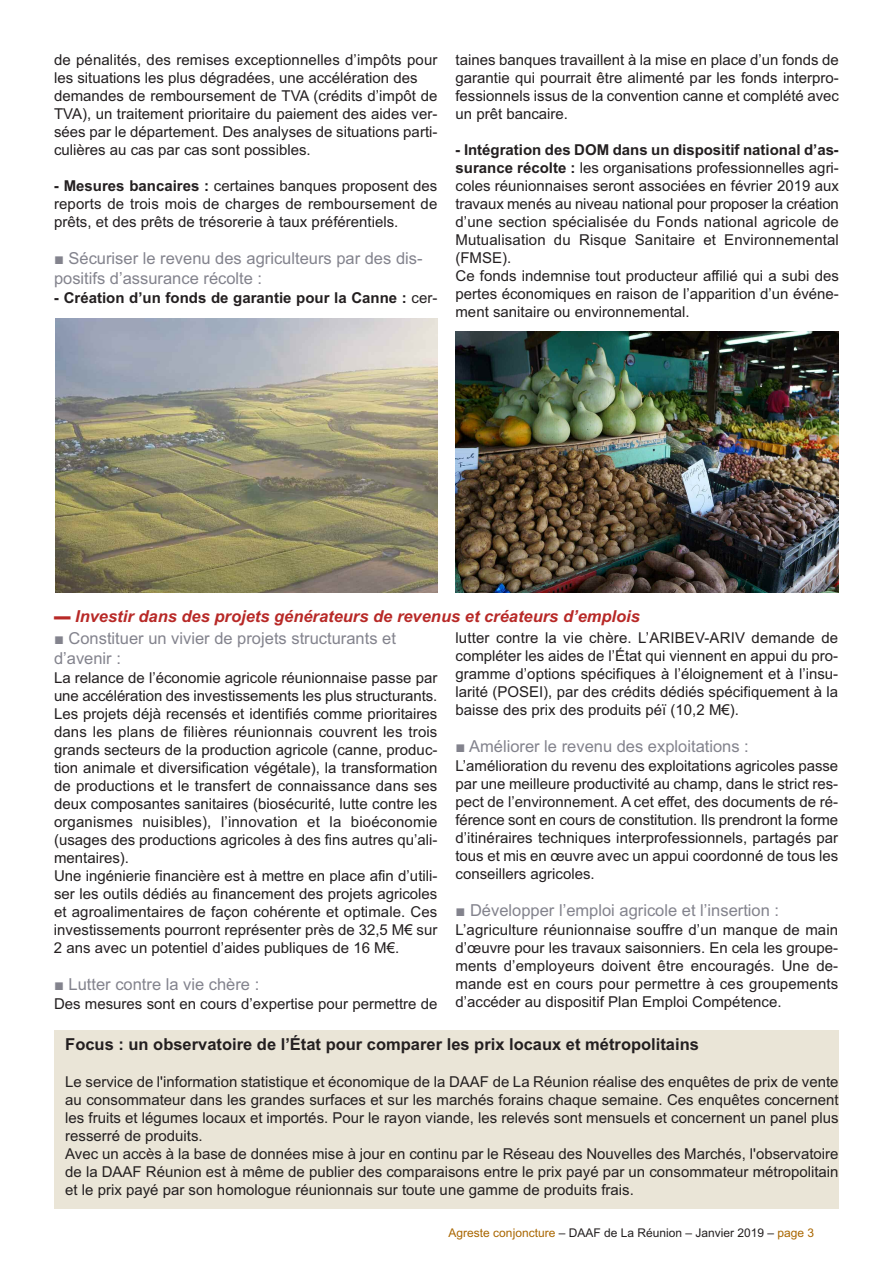
<style>
.page{position:relative;width:893px;height:1263px;background:#fff}
.page>*{position:absolute;margin:0;border:0;box-sizing:border-box;transform-origin:0 0}
.t1{font:16.5px/19.8px "Arial";color:#83838d}
.t2{font:700 16.5px "Arial";color:#231f20}
.t3{font:italic 700 16.5px "Arial";color:#b82927}
.t4{font:15px/18px "Arial";color:#231f20;text-align:justify}
.t5{font:700 15px "Arial";color:#231f20}
.t6{font:12px "Arial";color:#231f20}
.s1{font-weight:700}
.s2{font-weight:400}
.s3{color:#a96600}
</style>
<div class="page">
<div style="left:54px;top:1030px;width:785px;height:179px;background:#eae5d7"></div>
<img style="left:55px;top:318px;width:382px;height:274px">
<img style="left:455px;top:332px;width:384px;height:260px">
<p class="t4" style="left:54px;top:51px;width:385px;text-align:left">de pénalités, des remises exceptionnelles d’impôts pour les situations les plus dégradées, une accélération des demandes de remboursement de TVA (crédits d’impôt de TVA), un traitement prioritaire du paiement des aides ver&shy;sées par le département. Des analyses de situations parti&shy;culières au cas par cas sont possibles.</p>
<p class="t4" style="left:54px;top:177px;width:385px"><span class="s1">- Mesures bancaires :</span> certaines banques proposent des reports de trois mois de charges de remboursement de prêts, et des prêts de trésorerie à taux préférentiels.</p>
<p class="t1" style="left:54px;top:248px;width:370px">■ Sécuriser le revenu des agriculteurs par des dis&shy;positifs d’assurance récolte :</p>
<p class="t5" style="left:54px;top:289px;width:385px">- Création d’un fonds de garantie pour la Canne : <span class="s2">cer-</span></p>
<p class="t4" style="left:455px;top:51px;width:385px">taines banques travaillent à la mise en place d’un fonds de garantie qui pourrait être alimenté par les fonds interpro&shy;fessionnels issus de la convention canne et complété avec un prêt bancaire.</p>
<p class="t4" style="left:455px;top:141px;width:385px;text-align:left"><span class="s1">- Intégration des DOM dans un dispositif national d’as&shy;surance récolte :</span> les organisations professionnelles agri&shy;coles réunionnaises seront associées en février 2019 aux travaux menés au niveau national pour proposer la création d’une section spécialisée du Fonds national agricole de Mutualisation du Risque Sanitaire et Environnemental (FMSE).<br>Ce fonds indemnise tout producteur affilié qui a subi des pertes économiques en raison de l’apparition d’un événe&shy;ment sanitaire ou environnemental.</p>
<p class="t3" style="left:54px;top:607px;width:587px">▬ Investir dans des projets générateurs de revenus et créateurs d’emplois</p>
<p class="t1" style="left:54px;top:629px;width:343px">■ Constituer un vivier de projets structurants et d’avenir :</p>
<p class="t4" style="left:54px;top:669px;width:385px;text-align:left">La relance de l’économie agricole réunionnaise passe par une accélération des investissements les plus structurants.<br>Les projets déjà recensés et identifiés comme prioritaires dans les plans de filières réunionnais couvrent les trois grands secteurs de la production agricole (canne, produc&shy;tion animale et diversification végétale), la transformation de productions et le transfert de connaissance dans ses deux composantes sanitaires (biosécurité, lutte contre les organismes nuisibles), l’innovation et la bioéconomie (usages des productions agricoles à des fins autres qu’ali&shy;mentaires).<br>Une ingénierie financière est à mettre en place afin d’utili&shy;ser les outils dédiés au financement des projets agricoles et agroalimentaires de façon cohérente et optimale. Ces investissements pourront représenter près de 32,5 M€ sur 2 ans avec un potentiel d’aides publiques de 16 M€.</p>
<p class="t1" style="left:54px;top:974px;width:207px">■ Lutter contre la vie chère :</p>
<p class="t4" style="left:54px;top:994px;width:385px">Des mesures sont en cours d’expertise pour permettre de</p>
<p class="t4" style="left:455px;top:629px;width:384px">lutter contre la vie chère. L’ARIBEV-ARIV demande de compléter les aides de l’État qui viennent en appui du pro&shy;gramme d’options spécifiques à l’éloignement et à l’insu&shy;larité (POSEI), par des crédits dédiés spécifiquement à la baisse des prix des produits péï (10,2 M€).</p>
<p class="t1" style="left:455px;top:737px;width:295px">■ Améliorer le revenu des exploitations :</p>
<p class="t4" style="left:455px;top:757px;width:384px">L’amélioration du revenu des exploitations agricoles passe par une meilleure productivité au champ, dans le strict res&shy;pect de l’environnement. A cet effet, des documents de ré&shy;férence sont en cours de constitution. Ils prendront la forme d’itinéraires techniques interprofessionnels, partagés par tous et mis en œuvre avec un appui coordonné de tous les conseillers agricoles.</p>
<p class="t1" style="left:455px;top:900px;width:325px">■ Développer l’emploi agricole et l’insertion :</p>
<p class="t4" style="left:455px;top:921px;width:384px">L’agriculture réunionnaise souffre d’un manque de main d’œuvre pour les travaux saisonniers. En cela les groupe&shy;ments d’employeurs doivent être encouragés. Une de&shy;mande est en cours pour permettre à ces groupements d’accéder au dispositif Plan Emploi Compétence.</p>
<p class="t2" style="left:65px;top:1035px;width:635px">Focus : un observatoire de l’État pour comparer les prix locaux et métropolitains</p>
<p class="t4" style="left:65px;top:1073px;width:775px;text-align:left">Le service de l'information statistique et économique de la DAAF de La Réunion réalise des enquêtes de prix de vente au consommateur dans les grandes surfaces et sur les marchés forains chaque semaine. Ces enquêtes concernent les fruits et légumes locaux et importés. Pour le rayon viande, les relevés sont mensuels et concernent un panel plus resserré de produits.<br>Avec un accès à la base de données mise à jour en continu par le Réseau des Nouvelles des Marchés, l'observatoire de la DAAF Réunion est à même de publier des comparaisons entre le prix payé par un consommateur métropolitain et le prix payé par son homologue réunionnais sur toute une gamme de produits frais.</p>
<p class="t6" style="left:449px;top:1225px;width:367px"><span class="s3">Agreste conjoncture</span> – DAAF de La Réunion – Janvier 2019 – <span class="s3">page 3</span></p>
</div>
